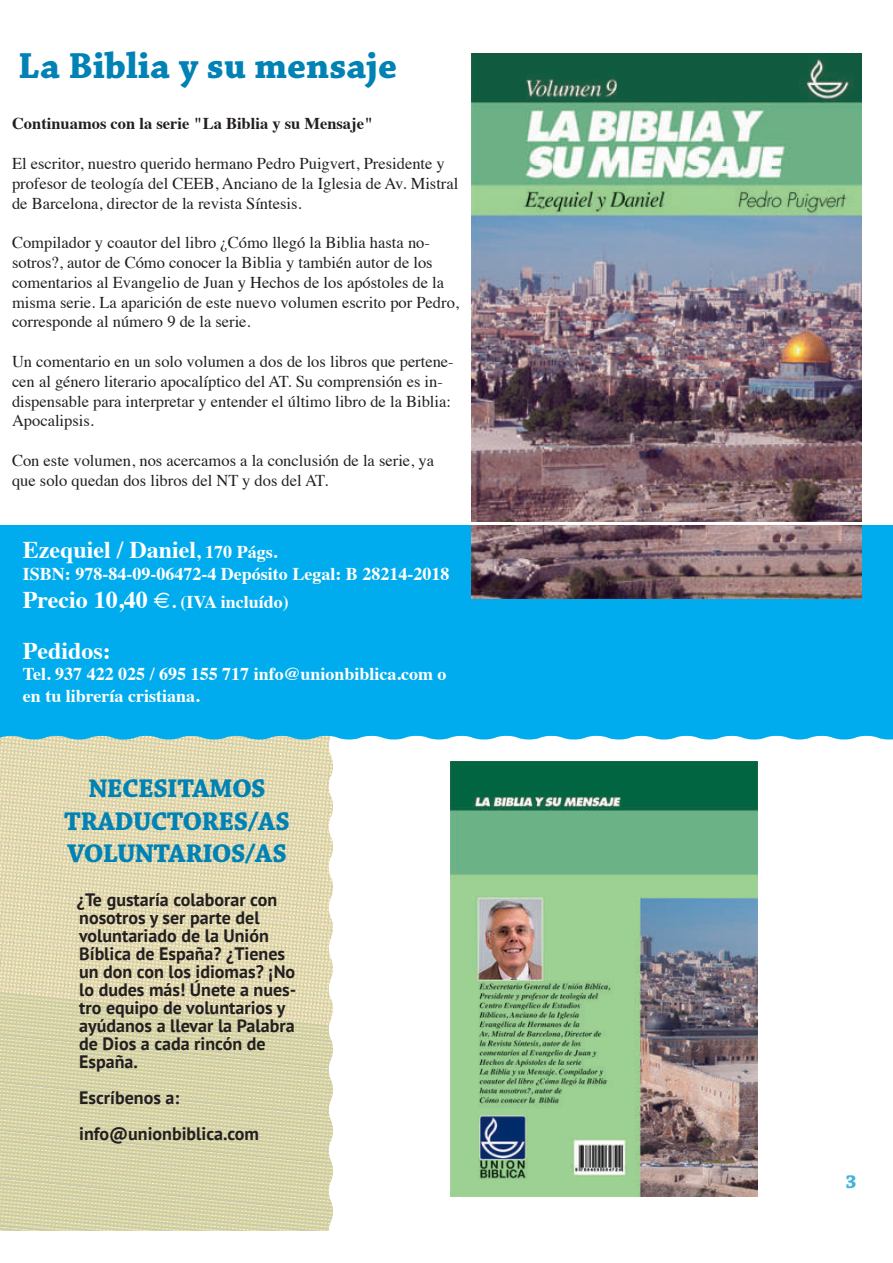
<style>
.page{position:relative;width:893px;height:1263px;background:#fff}
.page>*{position:absolute;margin:0;border:0;box-sizing:border-box;transform-origin:0 0}
.t1{font:700 38.1px "Chaparral Pro";color:#0082b5}
.t2{font:700 27px/32.4px "Chaparral Pro";letter-spacing:-.02em;color:#0082b5;text-align:center}
.t3{font:700 24px "Times";color:#fff}
.t4{font:700 19.8px "Chaparral Pro";color:#42b3da}
.t5{font:700 18px/18px "PT Sans";color:#231f20}
.t6{font:700 18px/28.8px "Times";color:#fff}
.t7{font:16.5px/19.8px "Times";color:#231f20}
.t8{font:700 16.5px "Times";color:#231f20}
.s1{font-size:18px}
.s2{font-size:24px}
</style>
<div class="page">
<img style="left:0;top:739px;width:330px;height:9px">
<img style="left:0;top:748px;width:333px;height:48px">
<img style="left:0;top:796px;width:333px;height:48px">
<img style="left:0;top:844px;width:333px;height:48px">
<img style="left:0;top:892px;width:333px;height:48px">
<img style="left:0;top:940px;width:333px;height:47px">
<img style="left:0;top:987px;width:333px;height:48px">
<img style="left:0;top:1035px;width:333px;height:48px">
<img style="left:0;top:1083px;width:333px;height:48px">
<img style="left:0;top:1131px;width:333px;height:48px">
<img style="left:0;top:1179px;width:333px;height:52px">
<img style="left:0;top:1227px;width:40px;height:4px">
<div style="left:0;top:525px;width:893px;height:214px;background:#00aced"></div>
<img style="left:451px;top:761px;width:307px;height:435px">
<img style="left:471px;top:54px;width:390px;height:545px">
<hr style="left:0;top:522px;width:893px;height:3px;background:#fff">
<h1 class="t1" style="left:18px;top:44px;width:381px">La Biblia y su mensaje</h1>
<p class="t8" style="left:12px;top:108px;width:363px">Continuamos con la serie "La Biblia y su Mensaje"</p>
<p class="t7" style="left:12px;top:152px;width:448px">El escritor, nuestro querido hermano Pedro Puigvert, Presidente y profesor de teología del CEEB, Anciano de la Iglesia de Av. Mistral de Barcelona, director de la revista Síntesis.</p>
<p class="t7" style="left:12px;top:231px;width:449px">Compilador y coautor del libro ¿Cómo llegó la Biblia hasta no&shy;sotros?, autor de Cómo conocer la Biblia y también autor de los comentarios al Evangelio de Juan y Hechos de los apóstoles de la misma serie. La aparición de este nuevo volumen escrito por Pedro, corresponde al número 9 de la serie.</p>
<p class="t7" style="left:12px;top:350px;width:443px">Un comentario en un solo volumen a dos de los libros que pertene&shy;cen al género literario apocalíptico del AT. Su comprensión es in&shy;dispensable para interpretar y entender el último libro de la Biblia:<br>Apocalipsis.</p>
<p class="t7" style="left:12px;top:449px;width:424px">Con este volumen, nos acercamos a la conclusión de la serie, ya que solo quedan dos libros del NT y dos del AT.</p>
<h3 class="t3" style="left:23px;top:527px;width:256px">Ezequiel / Daniel<span class="s1">, 170 Págs.</span></h3>
<p class="t6" style="left:23px;top:557px;width:428px">ISBN: 978-84-09-06472-4 Depósito Legal: B 28214-2018<br><span class="s2">Precio 10,40 €</span>. (IVA incluído)</p>
<h3 class="t3" style="left:23px;top:628px;width:90px">Pedidos:</h3>
<p class="t6" style="left:23px;top:662px;width:425px;line-height:21.6px">Tel. 937 422 025 / 695 155 717 info@unionbiblica.com o en tu librería cristiana.</p>
<h2 class="t2" style="left:64px;top:773px;width:227px">NECESITAMOS<br>TRADUCTORES/AS<br>VOLUNTARIOS/AS</h2>
<p class="t5" style="left:77px;top:890px;width:221px">¿Te gustaría colaborar con nosotros y ser parte del voluntariado de la Unión<br>Bíblica de España? ¿Tienes un don con los idiomas? ¡No lo dudes más! Únete a nues&shy;tro equipo de voluntarios y ayúdanos a llevar la Palabra de Dios a cada rincón de<br>España.</p>
<p class="t5" style="left:79px;top:1079px;width:181px;line-height:36px">Escríbenos a: info@unionbiblica.com</p>
<p class="t4" style="left:845px;top:1170px;width:13px">3</p>
</div>
